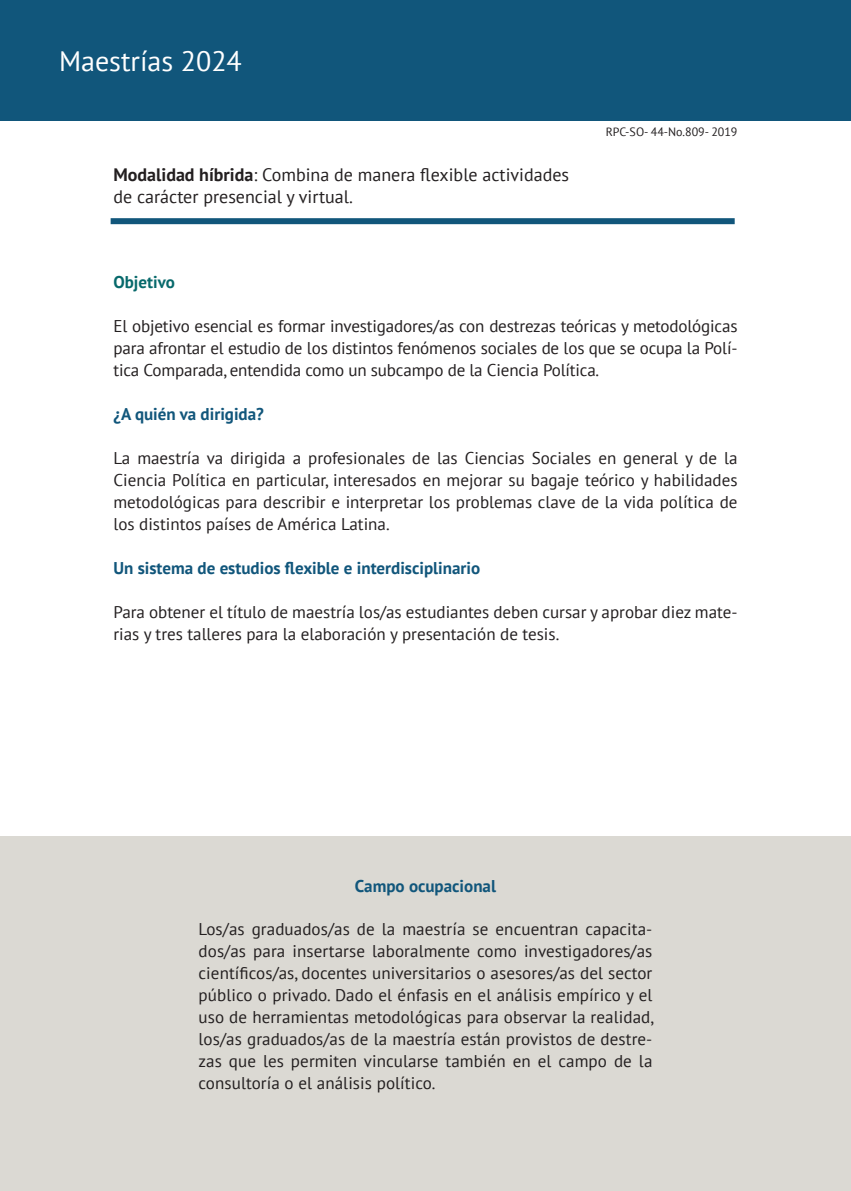
<style>
.page{position:relative;width:851px;height:1191px;background:#fff}
.page>*{position:absolute;margin:0;border:0;box-sizing:border-box;transform-origin:0 0}
.t1{font:28px "PT Sans";color:#fff}
.iformación_inicial{font:18px "PT Sans";color:#231f20}
.Texto_principal{font:17px/22px "PT Sans";color:#231f20;text-align:justify}
.Subtítulo{font:700 17px "PT Sans";color:#11567b}
.Subtítulo-2{font:700 17px "PT Sans";color:#07696b}
.resolución{font:12px "PT Sans";color:#231f20}
.s1{font-weight:700}
</style>
<div class="page">
<div style="left:0;top:836px;width:850px;height:355px;background:#dbd9d3"></div>
<div style="left:111px;top:218px;width:623px;height:6px;background:#11567b"></div>
<div style="left:0;top:0;width:850px;height:120px;background:#11567b"></div>
<p class="t1" style="left:59px;top:43px;width:184px">Maestrías 2024</p>
<p class="iformación_inicial" style="left:113px;top:163px;width:457px"><span class="s1">Modalidad híbrida</span>: Combina de manera flexible actividades</p>
<p class="iformación_inicial" style="left:113px;top:185px;width:241px">de carácter presencial y virtual.</p>
<p class="resolución" style="left:605px;top:124px;width:133px">RPC-SO- 44-No.809- 2019</p>
<p class="Subtítulo-2" style="left:113px;top:270px;width:63px">Objetivo</p>
<p class="Texto_principal" style="left:113px;top:314px;width:625px">El objetivo esencial es formar investigadores/as con destrezas teóricas y metodológicas para afrontar el estudio de los distintos fenómenos sociales de los que se ocupa la Polí&shy;tica Comparada, entendida como un subcampo de la Ciencia Política.</p>
<p class="Subtítulo" style="left:113px;top:402px;width:152px">¿A quién va dirigida?</p>
<p class="Texto_principal" style="left:113px;top:446px;width:625px">La maestría va dirigida a profesionales de las Ciencias Sociales en general y de la Ciencia Política en particular, interesados en mejorar su bagaje teórico y habilidades metodológicas para describir e interpretar los problemas clave de la vida política de los distintos países de América Latina.</p>
<p class="Subtítulo" style="left:113px;top:556px;width:368px">Un sistema de estudios flexible e interdisciplinario</p>
<p class="Texto_principal" style="left:113px;top:600px;width:625px">Para obtener el título de maestría los/as estudiantes deben cursar y aprobar diez mate&shy;rias y tres talleres para la elaboración y presentación de tesis.</p>
<p class="Subtítulo" style="left:355px;top:874px;width:143px">Campo ocupacional</p>
<p class="Texto_principal" style="left:198px;top:917px;width:456px">Los/as graduados/as de la maestría se encuentran capacita&shy;dos/as para insertarse laboralmente como investigadores/as científicos/as, docentes universitarios o asesores/as del sector público o privado. Dado el énfasis en el análisis empírico y el uso de herramientas metodológicas para observar la realidad, los/as graduados/as de la maestría están provistos de destre&shy;zas que les permiten vincularse también en el campo de la consultoría o el análisis político.</p>
</div>
